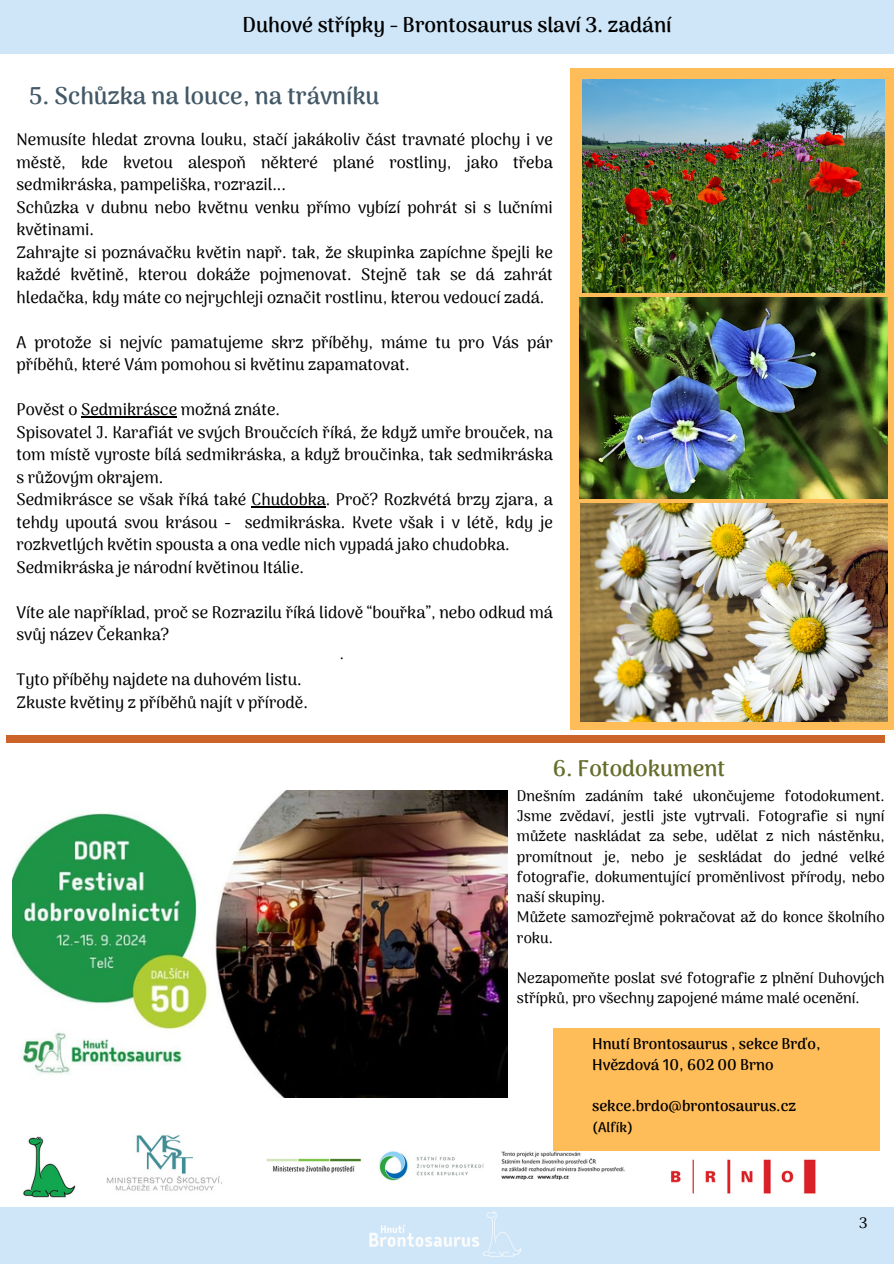
<style>
.page{position:relative;width:894px;height:1264px;background:#fff}
.page>*{position:absolute;margin:0;border:0;box-sizing:border-box;transform-origin:0 0}
.t1{font:700 24px "Arima Madurai";color:#435967}
.t2{font:700 22.5px "Arima Madurai";color:#666d2c}
.t3{font:700 21px "Arima Madurai";color:#000}
.t4{font:500 16.5px/22.5px "Arima Madurai";color:#000;text-align:justify}
.t5{font:700 15.3px/20.7px "Arima Madurai";color:#000}
.t6{font:500 15px/20.2px "Arima Madurai";color:#000}
.t7{font:700 13.8px "Arima Madurai";color:#000}
</style>
<div class="page">
<div style="left:0;top:1207px;width:893px;height:56px;background:#cfe6f8"></div>
<div style="left:0;top:0;width:893px;height:53px;background:#cfe6f8"></div>
<img style="left:369px;top:1211px;width:153px;height:46px">
<div style="left:569px;top:69px;width:324px;height:661px;background:#ffbd59"></div>
<img style="left:670px;top:1159px;width:146px;height:35px">
<img style="left:266px;top:1150px;width:376px;height:31px">
<img style="left:106px;top:1135px;width:116px;height:56px">
<div style="left:6px;top:735px;width:878px;height:8px;background:#cc6429"></div>
<img style="left:580px;top:503px;width:307px;height:218px">
<img style="left:579px;top:297px;width:308px;height:202px">
<div style="left:552px;top:1028px;width:327px;height:122px;background:#ffbd59"></div>
<img style="left:23px;top:1136px;width:53px;height:62px">
<img style="left:582px;top:79px;width:302px;height:213px">
<img style="left:13px;top:790px;width:494px;height:307px">
<hr style="left:81px;top:416px;width:96px;height:1px;background:#000">
<hr style="left:251px;top:506px;width:75px;height:1px;background:#000">
<p class="t3" style="left:242px;top:12px;width:430px">Duhové střípky - Brontosaurus slaví 3. zadání</p>
<p class="t1" style="left:29px;top:82px;width:352px">5. Schůzka na louce, na trávníku</p>
<p class="t4" style="left:17px;top:128px;width:537px">Nemusíte hledat zrovna louku, stačí jakákoliv část travnaté plochy i ve městě, kde kvetou alespoň některé plané rostliny, jako třeba sedmikráska, pampeliška, rozrazil...</p>
<p class="t4" style="left:17px;top:196px;width:537px">Schůzka v dubnu nebo květnu venku přímo vybízí pohrát si s lučními květinami.</p>
<p class="t4" style="left:17px;top:241px;width:537px">Zahrajte si poznávačku květin např. tak, že skupinka zapíchne špejli ke každé květině, kterou dokáže pojmenovat. Stejně tak se dá zahrát hledačka, kdy máte co nejrychleji označit rostlinu, kterou vedoucí zadá.</p>
<h1 class="t4" style="left:17px;top:331px;width:537px">A protože si nejvíc pamatujeme skrz příběhy, máme tu pro Vás pár příběhů, které Vám pomohou si květinu zapamatovat.</h1>
<p class="t4" style="left:17px;top:398px;width:265px">Pověst o Sedmikrásce možná znáte.</p>
<p class="t4" style="left:17px;top:421px;width:537px">Spisovatel J. Karafiát ve svých Broučcích říká, že když umře brouček, na tom místě vyroste bílá sedmikráska, a když broučinka, tak sedmikráska s růžovým okrajem.</p>
<p class="t4" style="left:17px;top:488px;width:537px">Sedmikrásce se však říká také Chudobka. Proč? Rozkvétá brzy zjara, a tehdy upoutá svou krásou - sedmikráska. Kvete však i v létě, kdy je rozkvetlých květin spousta a ona vedle nich vypadá jako chudobka.</p>
<p class="t4" style="left:17px;top:556px;width:289px">Sedmikráska je národní květinou Itálie.</p>
<p class="t4" style="left:17px;top:601px;width:537px">Víte ale například, proč se Rozrazilu říká lidově “bouřka”, nebo odkud má svůj název Čekanka?</p>
<p class="t4" style="left:17px;top:668px;width:287px">Tyto příběhy najdete na duhovém listu.</p>
<p class="t4" style="left:17px;top:691px;width:293px">Zkuste květiny z příběhů najít v přírodě.</p>
<h1 class="t6" style="left:340px;top:643px;width:6px">.</h1>
<p class="t2" style="left:552px;top:755px;width:174px">6. Fotodokument</p>
<p class="t6" style="left:517px;top:785px;width:369px;text-align:justify">Dnešním zadáním také ukončujeme fotodokument.<br>Jsme zvědaví, jestli jste vytrvali. Fotografie si nyní můžete naskládat za sebe, udělat z nich nástěnku, promítnout je, nebo je seskládat do jedné velké fotografie, dokumentující proměnlivost přírody, nebo naší skupiny.</p>
<p class="t6" style="left:517px;top:907px;width:369px">Můžete samozřejmě pokračovat až do konce školního roku.</p>
<p class="t6" style="left:517px;top:967px;width:369px">Nezapomeňte poslat své fotografie z plnění Duhových střípků, pro všechny zapojené máme malé ocenění.</p>
<p class="t5" style="left:592px;top:1033px;width:230px">Hnutí Brontosaurus , sekce Brďo,<br>Hvězdová 10, 602 00 Brno</p>
<p class="t5" style="left:592px;top:1095px;width:205px">sekce.brdo@brontosaurus.cz</p>
<p class="t7" style="left:592px;top:1118px;width:43px">(Alfík)</p>
<p class="t6" style="left:858px;top:1212px;width:10px">3</p>
</div>
